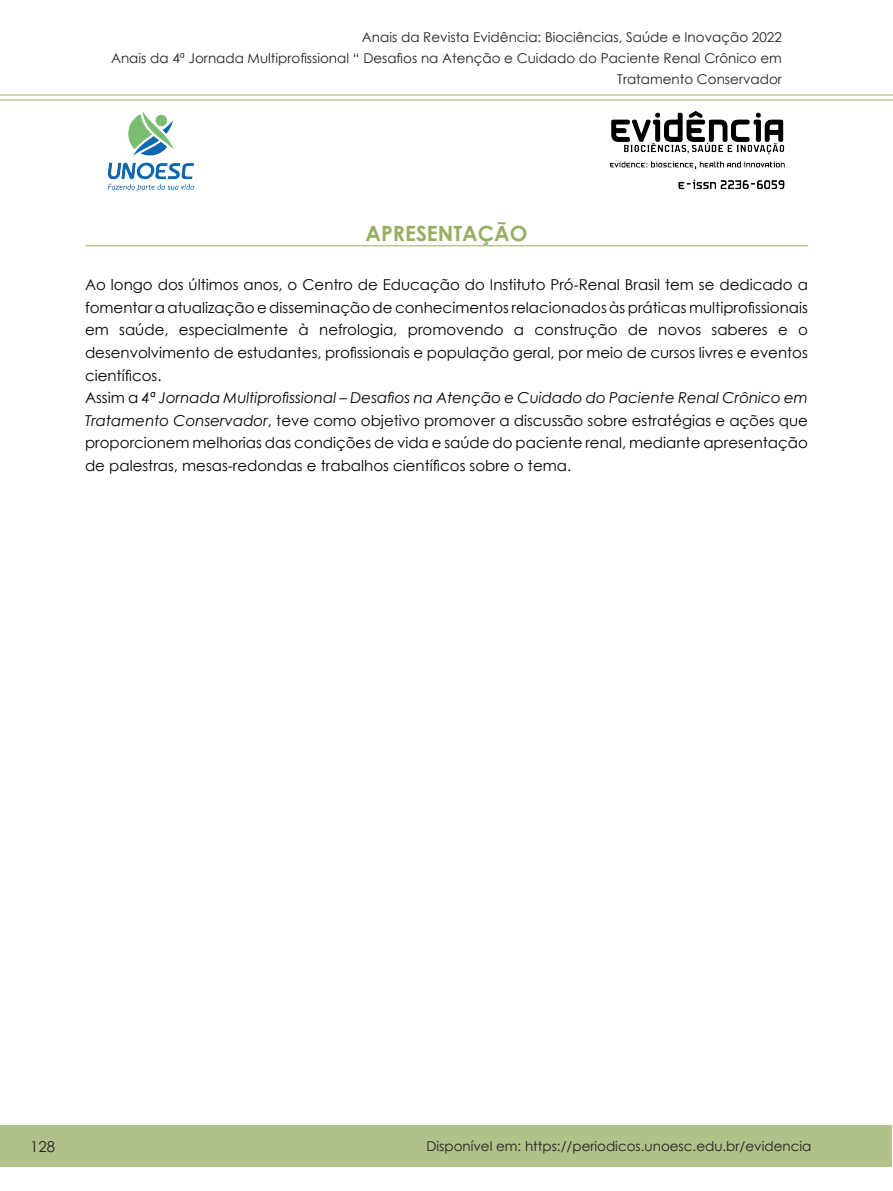
<style>
.page{position:relative;width:893px;height:1191px;background:#fff}
.page>*{position:absolute;margin:0;border:0;box-sizing:border-box;transform-origin:0 0}
.TÍTULO_PRINCIPAL{font:700 21px "Century Gothic";color:#94af60}
.TEXTO_-_resumo{font:15px/22.5px "Century Gothic";color:#000;text-align:justify}
.t1{font:15px "Century Gothic";color:#231f20}
.t2{font:13.5px/21px "Century Gothic";color:#231f20;text-align:right}
.s1{font-style:italic}
</style>
<div class="page">
<hr style="left:0;top:94px;width:893px;height:1px;background:#94af60">
<hr style="left:0;top:99px;width:893px;height:1px;background:#94af60">
<img style="left:107px;top:111px;width:678px;height:80px">
<div style="left:0;top:1125px;width:892px;height:41px;background:#b0c18a"></div>
<hr style="left:85px;top:245px;width:723px;height:1px;background:#94af60">
<p class="t2" style="left:111px;top:26px;width:672px">Anais da Revista Evidência: Biociências, Saúde e Inovação 2022<br>Anais da 4ª Jornada Multiprofissional “ Desafios na Atenção e Cuidado do Paciente Renal Crônico em<br>Tratamento Conservador</p>
<p class="TÍTULO_PRINCIPAL" style="left:366px;top:218px;width:163px">APRESENTAÇÃO</p>
<p class="TEXTO_-_resumo" style="left:85px;top:273px;width:724px">Ao longo dos últimos anos, o Centro de Educação do Instituto Pró-Renal Brasil tem se dedicado a fomentar a atualização e disseminação de conhecimentos relacionados às práticas multiprofissionais em saúde, especialmente à nefrologia, promovendo a construção de novos saberes e o desenvolvimento de estudantes, profissionais e população geral, por meio de cursos livres e eventos científicos.</p>
<p class="TEXTO_-_resumo" style="left:85px;top:386px;width:724px">Assim a <span class="s1">4ª Jornada Multiprofissional – Desafios na Atenção e Cuidado do Paciente Renal Crônico em Tratamento Conservador</span>, teve como objetivo promover a discussão sobre estratégias e ações que proporcionem melhorias das condições de vida e saúde do paciente renal, mediante apresentação de palestras, mesas-redondas e trabalhos científicos sobre o tema.</p>
<p class="t1" style="left:30px;top:1136px;width:26px">128</p>
<p class="t2" style="left:426px;top:1135px;width:386px">Disponível em: https://periodicos.unoesc.edu.br/evidencia</p>
</div>
